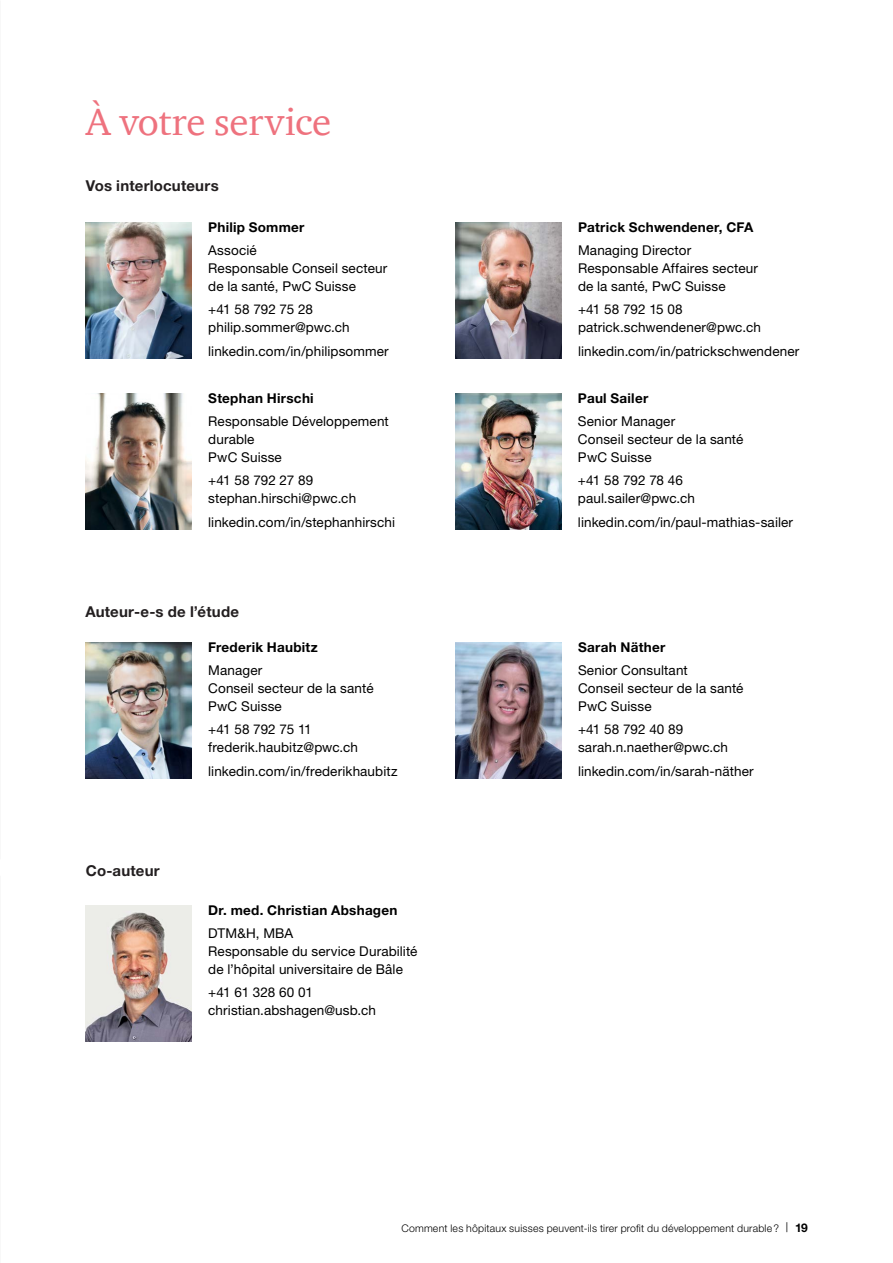
<style>
.page{position:relative;width:893px;height:1263px;background:#fff}
.page>*{position:absolute;margin:0;border:0;box-sizing:border-box;transform-origin:0 0}
.t1{font:39px "ITC Charter Com";letter-spacing:-.005em;color:#ee727e}
.t2{font:700 15px "Helvetica Neue LT Std";letter-spacing:.015em;color:#231f20}
.t3{font:13.5px/18px "Helvetica Neue LT Std";letter-spacing:.01em;color:#000}
.t4{font:700 13.5px "Helvetica Neue LT Std";letter-spacing:.02em;color:#000}
.t5{font:300 10.5px "Helvetica Neue LT Std";letter-spacing:.02em;color:#000}
.s1{font-stretch:condensed;font-size:13.5px}
.s2{font-weight:700;font-size:12px}
</style>
<div class="page">
<img style="left:85px;top:222px;width:107px;height:136px">
<img style="left:455px;top:222px;width:106px;height:136px">
<img style="left:455px;top:393px;width:106px;height:136px">
<img style="left:85px;top:642px;width:107px;height:136px">
<img style="left:455px;top:642px;width:106px;height:136px">
<img style="left:85px;top:393px;width:107px;height:136px">
<img style="left:85px;top:905px;width:107px;height:136px">
<h1 class="t1" style="left:86px;top:98px;width:247px">À votre service</h1>
<p class="t2" style="left:86px;top:176px;width:134px">Vos interlocuteurs</p>
<p class="t4" style="left:208px;top:219px;width:98px">Philip Sommer</p>
<p class="t3" style="left:208px;top:241px;width:181px">Associé<br>Responsable Conseil secteur de la santé, PwC Suisse</p>
<p class="t3" style="left:208px;top:300px;width:143px">+41 58 792 75 28 philip.sommer@pwc.ch</p>
<p class="t3" style="left:208px;top:342px;width:182px">linkedin.com/in/philipsommer</p>
<p class="t4" style="left:208px;top:389px;width:107px">Stephan Hirschi</p>
<p class="t3" style="left:208px;top:412px;width:182px">Responsable Développement durable<br>PwC Suisse</p>
<p class="t3" style="left:208px;top:471px;width:149px">+41 58 792 27 89 stephan.hirschi@pwc.ch</p>
<p class="t3" style="left:208px;top:513px;width:188px">linkedin.com/in/stephanhirschi</p>
<p class="t2" style="left:85px;top:602px;width:155px">Auteur-e-s de l’étude</p>
<p class="t2" style="left:86px;top:861px;width:76px">Co-auteur</p>
<p class="t4" style="left:208px;top:639px;width:111px">Frederik Haubitz</p>
<p class="t3" style="left:208px;top:661px;width:167px">Manager<br>Conseil secteur de la santé<br>PwC Suisse</p>
<p class="t3" style="left:208px;top:720px;width:151px">+41 58 792 75 11 frederik.haubitz@pwc.ch</p>
<p class="t3" style="left:208px;top:762px;width:191px">linkedin.com/in/frederikhaubitz</p>
<p class="t4" style="left:208px;top:901px;width:191px">Dr. med. Christian Abshagen</p>
<p class="t3" style="left:208px;top:924px;width:211px">DTM&amp;H, MBA<br>Responsable du service Durabilité de l’hôpital universitaire de Bâle</p>
<p class="t3" style="left:208px;top:983px;width:169px">+41 61 328 60 01 christian.abshagen@usb.ch</p>
<p class="t4" style="left:578px;top:219px;width:177px">Patrick Schwendener, CFA</p>
<p class="t3" style="left:578px;top:241px;width:181px">Managing Director<br>Responsable Affaires secteur de la santé, PwC Suisse</p>
<p class="t3" style="left:578px;top:300px;width:184px">+41 58 792 15 08 patrick.schwendener@pwc.ch</p>
<p class="t3" style="left:578px;top:342px;width:223px">linkedin.com/in/patrickschwendener</p>
<p class="t4" style="left:578px;top:389px;width:72px">Paul Sailer</p>
<p class="t3" style="left:578px;top:412px;width:167px">Senior Manager<br>Conseil secteur de la santé<br>PwC Suisse</p>
<p class="t3" style="left:578px;top:471px;width:119px">+41 58 792 78 46 paul.sailer@pwc.ch</p>
<p class="t3" style="left:578px;top:513px;width:217px">linkedin.com/in/paul-mathias-sailer</p>
<p class="t4" style="left:578px;top:639px;width:89px">Sarah Näther</p>
<p class="t3" style="left:578px;top:661px;width:167px">Senior Consultant<br>Conseil secteur de la santé<br>PwC Suisse</p>
<p class="t3" style="left:578px;top:720px;width:152px">+41 58 792 40 89 sarah.n.naether@pwc.ch</p>
<p class="t3" style="left:578px;top:762px;width:177px">linkedin.com/in/sarah-näther</p>
<p class="t5" style="left:401px;top:1221px;width:408px">Comment les hôpitaux suisses peuvent-ils tirer profit du développement durable? <span class="s1">|</span> <span class="s2">19</span></p>
</div>
